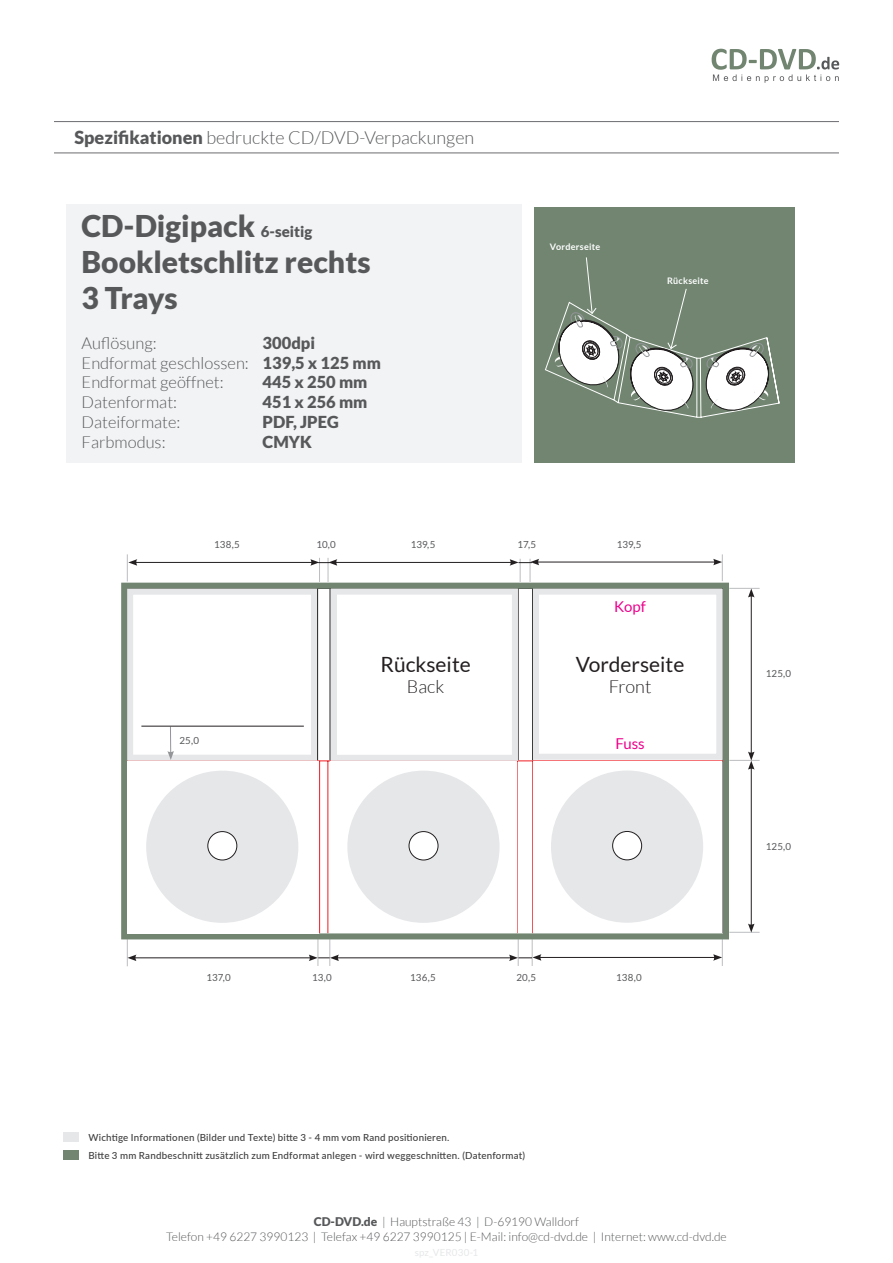
<style>
.page{position:relative;width:893px;height:1263px;background:#fff}
.page>*{position:absolute;margin:0;border:0;box-sizing:border-box;transform-origin:0 0}
.t1{font:900 30px/36px "Lato";color:#57585a}
.t2{font:21px "Lato";color:#231f20}
.t3{font:300 18px "Lato";color:#57585a}
.t4{font:300 18px "Lato";color:#231f20}
.t5{font:300 16.5px/19.8px "Lato";color:#57585a}
.t6{font:900 16.5px "Lato";color:#57585a}
.t7{font:15px "Lato";color:#ed028c}
.t8{font:300 12px/15px "Lato";color:#57585a;text-align:center}
.t9{font:500 9.75px "Lato";letter-spacing:.02em;color:#3e3e3f}
.t10{font:9.75px "Lato";letter-spacing:.005em;color:#57585a}
.t11{font:700 9px "Lato";letter-spacing:.025em;color:#fff}
.s1{font-weight:900}
.s2{font-size:15px}
</style>
<div class="page">
<hr style="left:729px;top:588px;width:31px;height:1px;background:#bcbdc0">
<hr style="left:729px;top:760px;width:31px;height:1px;background:#bcbdc0">
<hr style="left:729px;top:932px;width:31px;height:1px;background:#bcbdc0">
<svg style="left:121px;top:580px;width:611px;height:362px"></svg>
<div style="left:330px;top:761px;width:187px;height:172px;background:#fff"></div>
<div style="left:347px;top:771px;width:153px;height:152px;background:#e6e7e9;border-radius:50%"></div>
<div style="left:409px;top:831px;width:29px;height:29px;background:#fff;border-radius:50%"></div>
<div style="left:409px;top:831px;width:29px;height:29px;border:1px solid #231f20;border-radius:50%"></div>
<div style="left:127px;top:761px;width:192px;height:172px;background:#fff"></div>
<div style="left:331px;top:589px;width:187px;height:172px;border:6px solid #e6e7e9"></div>
<div style="left:533px;top:589px;width:189px;height:171px;border:6px solid #e6e7e9"></div>
<div style="left:127px;top:589px;width:190px;height:172px;border:6px solid #e6e7e9"></div>
<div style="left:146px;top:771px;width:152px;height:152px;background:#e6e7e9;border-radius:50%"></div>
<div style="left:208px;top:831px;width:29px;height:29px;background:#fff;border-radius:50%"></div>
<div style="left:208px;top:831px;width:29px;height:29px;border:1px solid #231f20;border-radius:50%"></div>
<div style="left:533px;top:761px;width:189px;height:172px;background:#fff"></div>
<div style="left:551px;top:770px;width:152px;height:153px;background:#e6e7e9;border-radius:50%"></div>
<div style="left:613px;top:831px;width:29px;height:29px;background:#fff;border-radius:50%"></div>
<div style="left:612px;top:831px;width:30px;height:29px;border:1px solid #231f20;border-radius:50%"></div>
<div style="left:534px;top:207px;width:261px;height:256px;background:#718571"></div>
<svg style="left:545px;top:257px;width:234px;height:161px"></svg>
<div style="left:63px;top:1150px;width:16px;height:10px;background:#718571"></div>
<div style="left:63px;top:1132px;width:16px;height:10px;background:#e6e7e9"></div>
<svg style="left:712px;top:49px;width:127px;height:34px"></svg>
<hr style="left:54px;top:153px;width:785px;height:1px;background:#6c6d70">
<hr style="left:54px;top:121px;width:785px;height:1px;background:#6c6d70">
<div style="left:67px;top:204px;width:455px;height:259px;background:#f2f3f4"></div>
<hr style="left:134px;top:957px;width:177px;height:1px;background:#231f20">
<svg style="left:127px;top:939px;width:9px;height:27px"></svg>
<hr style="left:135px;top:562px;width:178px;height:1px;background:#231f20">
<svg style="left:127px;top:554px;width:10px;height:27px"></svg>
<hr style="left:337px;top:957px;width:174px;height:1px;background:#231f20">
<hr style="left:335px;top:562px;width:177px;height:1px;background:#231f20">
<hr style="left:539px;top:957px;width:177px;height:1px;background:#231f20">
<svg style="left:713px;top:939px;width:10px;height:27px"></svg>
<hr style="left:537px;top:562px;width:179px;height:1px;background:#231f20">
<svg style="left:713px;top:554px;width:10px;height:27px"></svg>
<hr style="left:751px;top:595px;width:1px;height:159px;background:#231f20">
<svg style="left:748px;top:589px;width:6px;height:8px"></svg>
<hr style="left:751px;top:767px;width:1px;height:159px;background:#231f20">
<svg style="left:748px;top:751px;width:6px;height:19px"></svg>
<svg style="left:748px;top:923px;width:6px;height:9px"></svg>
<svg style="left:167px;top:727px;width:7px;height:33px"></svg>
<hr style="left:141px;top:726px;width:163px;height:1px;background:#231f20">
<svg style="left:309px;top:939px;width:30px;height:27px"></svg>
<svg style="left:310px;top:558px;width:27px;height:24px"></svg>
<svg style="left:509px;top:939px;width:32px;height:27px"></svg>
<svg style="left:510px;top:559px;width:29px;height:23px"></svg>
<h3 class="t3" style="left:74px;top:128px;width:401px"><span class="s1">Spezifikationen</span> bedruckte CD/DVD-Verpackungen</h3>
<h1 class="t1" style="left:82px;top:208px;width:290px">CD-Digipack <span class="s2">6-seitig<br></span>Bookletschlitz rechts<br>3 Trays</h1>
<h3 class="t5" style="left:82px;top:333px;width:76px">Auflösung:</h3>
<h3 class="t5" style="left:82px;top:333px;width:301px;text-indent:181px"><span class="s1">300dpi<br></span>Endformat geschlossen: <span class="s1">139,5 x 125 mm<br></span>Endformat geöffnet:</h3>
<h3 class="t6" style="left:263px;top:373px;width:106px">445 x 250 mm</h3>
<h3 class="t5" style="left:82px;top:392px;width:97px">Datenformat:</h3>
<h3 class="t6" style="left:263px;top:392px;width:106px">451 x 256 mm</h3>
<h3 class="t5" style="left:82px;top:412px;width:100px">Dateiformate:</h3>
<h3 class="t6" style="left:263px;top:412px;width:78px">PDF, JPEG</h3>
<h3 class="t5" style="left:82px;top:432px;width:86px">Farbmodus:</h3>
<h3 class="t6" style="left:263px;top:432px;width:51px">CMYK</h3>
<p class="t10" style="left:214px;top:539px;width:27px">138,5</p>
<p class="t10" style="left:316px;top:539px;width:21px">10,0</p>
<p class="t10" style="left:411px;top:539px;width:26px">139,5</p>
<p class="t10" style="left:179px;top:735px;width:21px">25,0</p>
<h2 class="t2" style="left:380px;top:652px;width:92px">Rückseite</h2>
<h3 class="t4" style="left:407px;top:677px;width:39px">Back</h3>
<p class="t11" style="left:550px;top:241px;width:52px">Vorderseite</p>
<p class="t11" style="left:667px;top:276px;width:43px">Rückseite</p>
<p class="t10" style="left:518px;top:539px;width:20px">17,5</p>
<p class="t10" style="left:617px;top:539px;width:26px">139,5</p>
<h3 class="t7" style="left:614px;top:598px;width:33px">Kopf</h3>
<h2 class="t2" style="left:576px;top:652px;width:110px">Vorderseite</h2>
<h3 class="t4" style="left:609px;top:677px;width:44px">Front</h3>
<h3 class="t7" style="left:615px;top:735px;width:31px">Fuss</h3>
<p class="t10" style="left:206px;top:972px;width:26px">137,0</p>
<p class="t10" style="left:312px;top:972px;width:21px">13,0</p>
<p class="t10" style="left:410px;top:972px;width:27px">136,5</p>
<p class="t10" style="left:516px;top:972px;width:21px">20,5</p>
<p class="t10" style="left:616px;top:972px;width:27px">138,0</p>
<p class="t10" style="left:766px;top:668px;width:27px">125,0</p>
<p class="t10" style="left:766px;top:841px;width:27px">125,0</p>
<p class="t9" style="left:88px;top:1130px;width:363px">Wichtige Informationen (Bilder und Texte) bitte 3 - 4 mm vom Rand positionieren.</p>
<p class="t9" style="left:88px;top:1148px;width:438px">Bitte 3 mm Randbeschnitt zusätzlich zum Endformat anlegen - wird weggeschnitten. (Datenformat)</p>
<p class="t8" style="left:166px;top:1214px;width:562px"><span class="s1">CD-DVD.de</span> | Hauptstraße 43 | D-69190 Walldorf<br>Telefon +49 6227 3990123 | Telefax +49 6227 3990125 | E-Mail: info@cd-dvd.de | Internet: www.cd-dvd.de</p>
</div>
